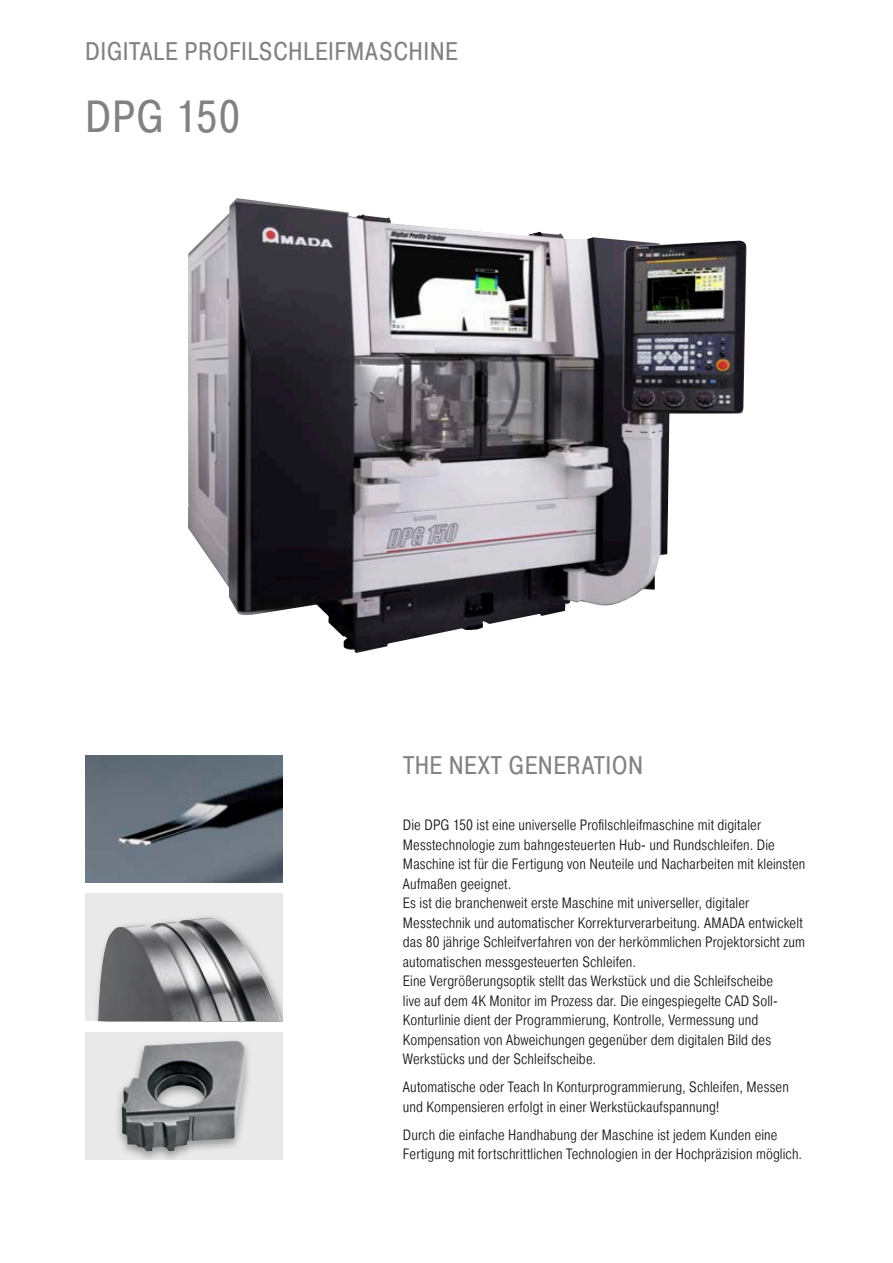
<style>
.page{position:relative;width:893px;height:1263px;background:#fff}
.page>*{position:absolute;margin:0;border:0;box-sizing:border-box;transform-origin:0 0}
.t1{font:45px "Pragmatica Cond";letter-spacing:.015em;color:#818281}
.t2{font:25.5px "Pragmatica Cond";letter-spacing:.015em;color:#818281}
.t3{font:300 15px/19.5px "Pragmatica Cond";letter-spacing:.005em;color:#151616}
</style>
<div class="page">
<img style="left:188px;top:198px;width:558px;height:455px">
<div style="left:85px;top:894px;width:197px;height:127px;background:#e9e9e9"></div>
<img style="left:98px;top:917px;width:184px;height:104px">
<img style="left:85px;top:755px;width:197px;height:127px">
<div style="left:85px;top:1033px;width:197px;height:127px;background:#e9e9e9"></div>
<div style="left:113px;top:1037px;width:139px;height:123px;background:#151616;opacity:.4"></div>
<img style="left:122px;top:1040px;width:122px;height:111px">
<h2 class="t2" style="left:85px;top:36px;width:374px">DIGITALE PROFILSCHLEIFMASCHINE</h2>
<h1 class="t1" style="left:85px;top:89px;width:157px">DPG 150</h1>
<h2 class="t2" style="left:403px;top:749px;width:242px">THE NEXT GENERATION</h2>
<p class="t3" style="left:403px;top:816px;width:404px">Die DPG 150 ist eine universelle Profilschleifmaschine mit digitaler Messtechnologie zum bahngesteuerten Hub- und Rundschleifen. Die Maschine ist für die Fertigung von Neuteile und Nacharbeiten mit kleinsten Aufmaßen geeignet.<br>Es ist die branchenweit erste Maschine mit universeller, digitaler Messtechnik und automatischer Korrekturverarbeitung. AMADA entwickelt das 80 jährige Schleifverfahren von der herkömmlichen Projektorsicht zum automatischen messgesteuerten Schleifen.<br>Eine Vergrößerungsoptik stellt das Werkstück und die Schleifscheibe<br>live auf dem 4K Monitor im Prozess dar. Die eingespiegelte CAD Soll-Konturlinie dient der Programmierung, Kontrolle, Vermessung und Kompensation von Abweichungen gegenüber dem digitalen Bild des Werkstücks und der Schleifscheibe.</p>
<p class="t3" style="left:403px;top:1078px;width:387px">Automatische oder Teach In Konturprogrammierung, Schleifen, Messen und Kompensieren erfolgt in einer Werkstückaufspannung!</p>
<p class="t3" style="left:403px;top:1125px;width:401px">Durch die einfache Handhabung der Maschine ist jedem Kunden eine<br>Fertigung mit fortschrittlichen Technologien in der Hochpräzision möglich.</p>
</div>
